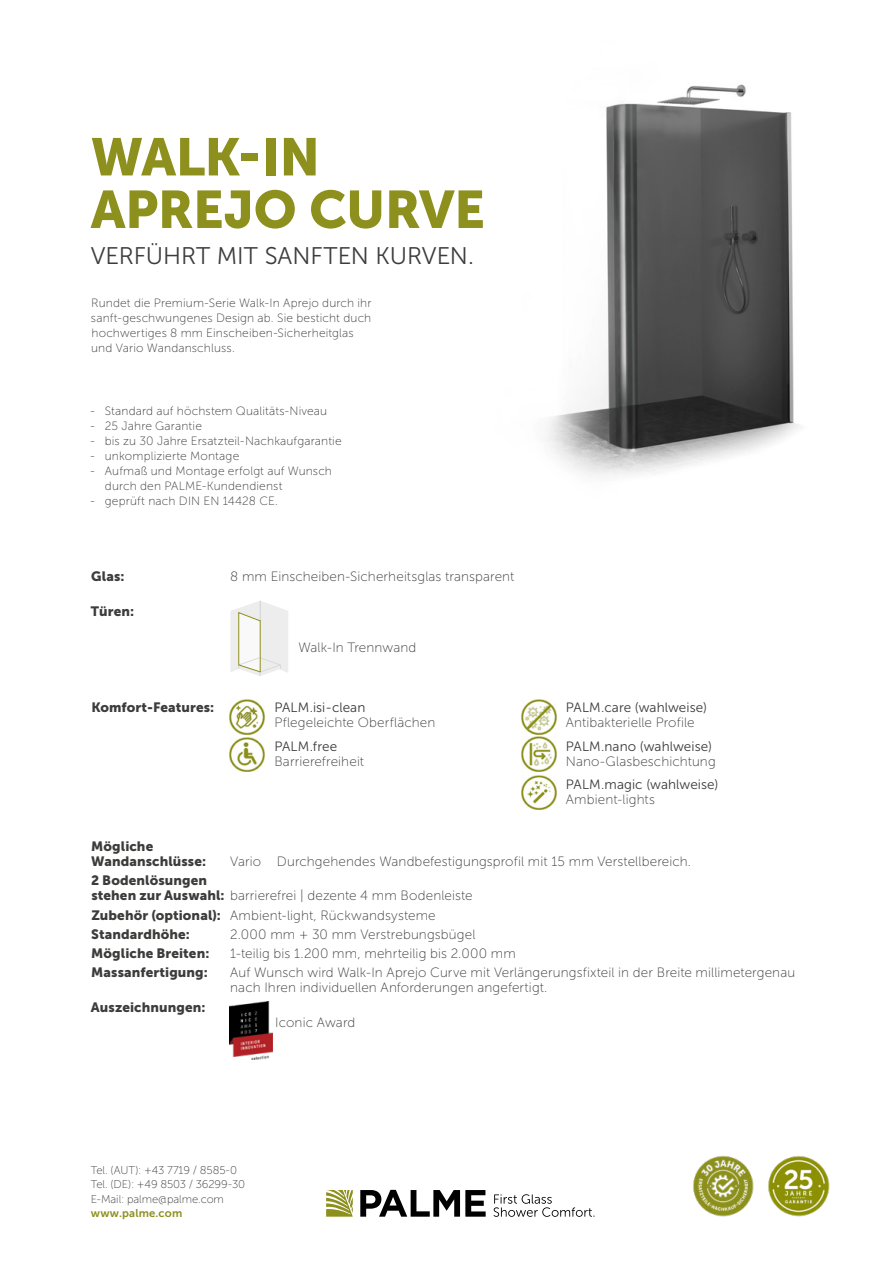
<style>
.page{position:relative;width:893px;height:1263px;background:#fff}
.page>*{position:absolute;margin:0;border:0;box-sizing:border-box;transform-origin:0 0}
.t1{font:52.5px/52.5px "Museo Sans 900";letter-spacing:-.01em;color:#8d901d}
.t2{font:24px "Museo Sans 300";letter-spacing:-.005em;color:#3c3c3b}
.t3{font:13.5px/19.2px "Museo Sans 100";letter-spacing:.01em;color:#3c3c3b}
.t4{font:13.5px/15px "Museo Sans 900";letter-spacing:.01em;color:#3c3c3b}
.t5{font:13.5px "Museo Sans 300";letter-spacing:.005em;color:#3c3c3b}
.t6{font:12px/15px "Museo Sans 100";letter-spacing:.015em;color:#3c3c3b}
.t7{font:11.25px/14.2px "Museo Sans 100";letter-spacing:-.005em;color:#3c3c3b}
.t8{font:11.25px "Museo Sans 700";letter-spacing:.015em;color:#8d901d}
.s1{font-family:"Museo Sans 900"}
</style>
<div class="page">
<svg style="left:360px;top:1190px;width:126px;height:27px"></svg>
<svg style="left:326px;top:1190px;width:27px;height:27px"></svg>
<svg style="left:493px;top:1194px;width:101px;height:23px"></svg>
<img style="left:768px;top:1156px;width:61px;height:61px">
<img style="left:693px;top:1155px;width:60px;height:62px">
<img style="left:546px;top:84px;width:254px;height:392px">
<img style="left:230px;top:1001px;width:42px;height:58px">
<img style="left:522px;top:737px;width:34px;height:34px">
<img style="left:230px;top:699px;width:34px;height:35px">
<img style="left:522px;top:775px;width:34px;height:34px">
<img style="left:522px;top:699px;width:34px;height:35px">
<img style="left:230px;top:737px;width:34px;height:35px">
<svg style="left:230px;top:601px;width:58px;height:75px"></svg>
<h1 class="t1" style="left:91px;top:131px;width:396px">WALK-IN<br>APREJO CURVE</h1>
<h2 class="t2" style="left:91px;top:242px;width:385px">VERFÜHRT MIT SANFTEN KURVEN.</h2>
<p class="t6" style="left:91px;top:295px;width:282px">Rundet die Premium-Serie Walk-In Aprejo durch ihr sanft-geschwungenes Design ab. Sie besticht duch hochwertiges 8 mm Einscheiben-Sicherheitglas und Vario Wandanschluss.</p>
<p class="t6" style="left:91px;top:403px;width:238px">- Standard auf höchstem Qualitäts-Niveau</p>
<p class="t6" style="left:91px;top:418px;width:113px">- 25 Jahre Garantie</p>
<p class="t6" style="left:91px;top:433px;width:253px">- bis zu 30 Jahre Ersatzteil-Nachkaufgarantie</p>
<p class="t6" style="left:91px;top:448px;width:150px">- unkomplizierte Montage</p>
<p class="t6" style="left:105px;top:463px;width:229px;text-indent:-14px">- Aufmaß und Montage erfolgt auf Wunsch durch den PALME-Kundendienst</p>
<p class="t6" style="left:91px;top:493px;width:189px">- geprüft nach DIN EN 14428 CE.</p>
<p class="t4" style="left:91px;top:569px;width:35px">Glas:</p>
<p class="t3" style="left:230px;top:567px;width:286px">8 mm Einscheiben-Sicherheitsglas transparent</p>
<p class="t4" style="left:91px;top:603px;width:45px">Türen:</p>
<p class="t3" style="left:298px;top:638px;width:120px">Walk-In Trennwand</p>
<p class="t4" style="left:91px;top:700px;width:124px">Komfort-Features:</p>
<p class="t4" style="left:91px;top:839px;width:116px">Mögliche<br>Wandanschlüsse:</p>
<p class="t5" style="left:274px;top:700px;width:92px">PALM.isi-clean</p>
<p class="t3" style="left:274px;top:713px;width:162px">Pflegeleichte Oberflächen</p>
<p class="t5" style="left:274px;top:739px;width:64px">PALM.free</p>
<p class="t3" style="left:274px;top:752px;width:91px">Barrierefreiheit</p>
<p class="t5" style="left:566px;top:700px;width:143px">PALM.care (wahlweise)</p>
<p class="t3" style="left:566px;top:713px;width:130px">Antibakterielle Profile</p>
<p class="t5" style="left:566px;top:739px;width:148px">PALM.nano (wahlweise)</p>
<p class="t3" style="left:566px;top:752px;width:151px">Nano-Glasbeschichtung</p>
<p class="t5" style="left:566px;top:777px;width:154px">PALM.magic (wahlweise)</p>
<p class="t3" style="left:566px;top:790px;width:91px">Ambient-lights</p>
<p class="t3" style="left:230px;top:852px;width:462px">Vario Durchgehendes Wandbefestigungsprofil mit 15 mm Verstellbereich.</p>
<p class="t4" style="left:91px;top:873px;width:117px">2 Bodenlösungen</p>
<p class="t3" style="left:91px;top:886px;width:383px"><span class="s1">stehen zur Auswahl:</span> barrierefrei | dezente 4 mm Bodenleiste<br><span class="s1">Zubehör (optional):</span> Ambient-light, Rückwandsysteme</p>
<p class="t4" style="left:91px;top:926px;width:100px">Standardhöhe:</p>
<p class="t3" style="left:230px;top:925px;width:247px">2.000 mm + 30 mm Verstrebungsbügel</p>
<p class="t4" style="left:91px;top:946px;width:120px">Mögliche Breiten:</p>
<p class="t3" style="left:230px;top:944px;width:287px">1-teilig bis 1.200 mm, mehrteilig bis 2.000 mm</p>
<p class="t4" style="left:91px;top:965px;width:118px">Massanfertigung:</p>
<p class="t3" style="left:230px;top:965px;width:566px;line-height:15px">Auf Wunsch wird Walk-In Aprejo Curve mit Verlängerungsfixteil in der Breite millimetergenau nach Ihren individuellen Anforderungen angefertigt.</p>
<p class="t4" style="left:91px;top:999px;width:116px">Auszeichnungen:</p>
<p class="t3" style="left:275px;top:1012px;width:82px">Iconic Award</p>
<p class="t7" style="left:91px;top:1163px;width:156px">Tel. (AUT): +43 7719 / 8585-0<br>Tel. (DE): +49 8503 / 36299-30<br>E-Mail: palme@palme.com</p>
<p class="t8" style="left:91px;top:1207px;width:93px">www.palme.com</p>
</div>
